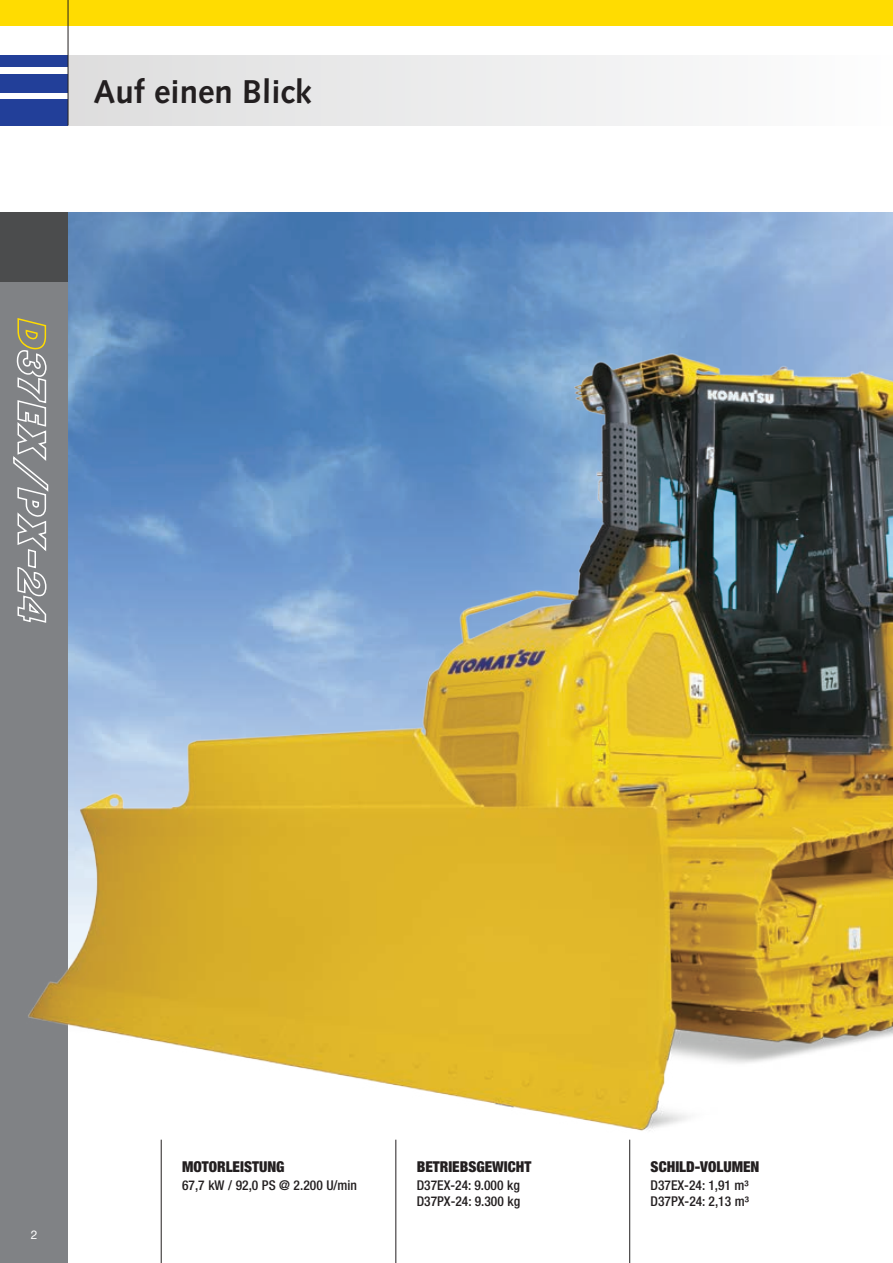
<style>
.page{position:relative;width:893px;height:1263px;background:#fff}
.page>*{position:absolute;margin:0;border:0;box-sizing:border-box;transform-origin:0 0}
.t1{font:700 33px "Syntax LTCE";color:#231f20}
.t2{font:900 condensed 15px "Helvetica Neue LT Pro";color:#231f20}
.t3{font:500 condensed 13.5px/16.5px "Helvetica Neue LT Pro";color:#231f20}
.t4{font:12px "Helvetica Neue LT Pro";color:#fff}
</style>
<div class="page">
<img style="left:68px;top:213px;width:825px;height:996px">
<div style="left:0;top:213px;width:68px;height:1050px;background:#808285"></div>
<div style="left:0;top:99px;width:68px;height:26px;background:#223f99"></div>
<div style="left:0;top:74px;width:68px;height:18px;background:#223f99"></div>
<div style="left:0;top:55px;width:68px;height:12px;background:#223f99"></div>
<div style="left:0;top:0;width:893px;height:26px;background:#ffdc01"></div>
<div style="left:0;top:213px;width:68px;height:69px;background:#4b4c4d"></div>
<div style="left:68px;top:55px;width:825px;height:70px;background:linear-gradient(to right,#ddddde,#fdfdfe)"></div>
<hr style="left:68px;top:0;width:1px;height:125px;background:#231f20">
<img style="left:28px;top:260px;width:865px;height:904px">
<svg style="left:13px;top:317px;width:37px;height:307px"></svg>
<hr style="left:395px;top:1140px;width:1px;height:123px;background:#231f20">
<hr style="left:161px;top:1140px;width:1px;height:123px;background:#231f20">
<hr style="left:629px;top:1140px;width:1px;height:123px;background:#231f20">
<h1 class="t1" style="left:94px;top:73px;width:220px">Auf einen Blick</h1>
<p class="t4" style="left:31px;top:1227px;width:8px">2</p>
<p class="t2" style="left:182px;top:1157px;width:104px">MOTORLEISTUNG</p>
<p class="t3" style="left:182px;top:1177px;width:177px">67,7 kW / 92,0 PS @ 2.200 U/min</p>
<p class="t2" style="left:417px;top:1157px;width:116px">BETRIEBSGEWICHT</p>
<p class="t3" style="left:417px;top:1177px;width:105px">D37EX-24: 9.000 kg<br>D37PX-24: 9.300 kg</p>
<p class="t2" style="left:651px;top:1157px;width:110px">SCHILD-VOLUMEN</p>
<p class="t3" style="left:651px;top:1177px;width:100px">D37EX-24: 1,91 m³<br>D37PX-24: 2,13 m³</p>
</div>
